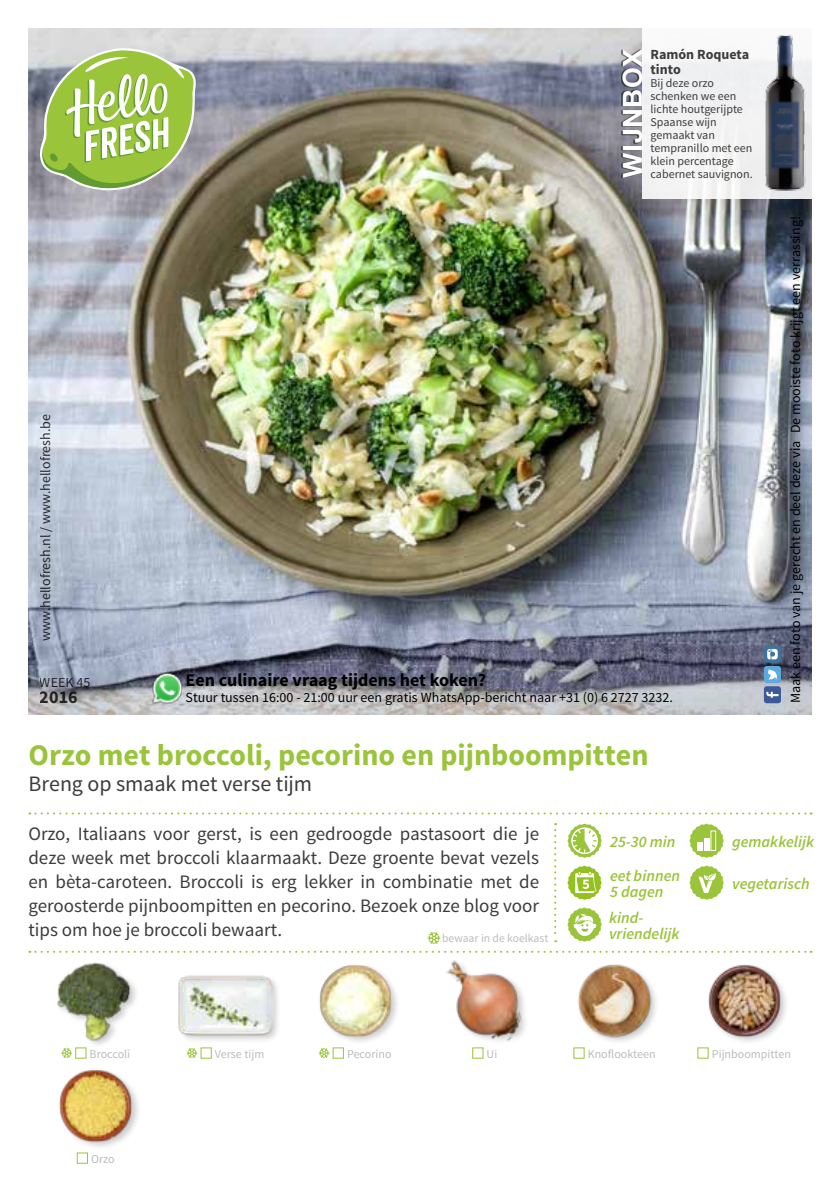
<style>
.page{position:relative;width:840px;height:1191px;background:#fff}
.page>*{position:absolute;margin:0;border:0;box-sizing:border-box;transform-origin:0 0}
.t1{font:700 30px "Source Sans Pro";color:#9ac43a}
.t2{font:700 26.8px "Helvetica Neue";letter-spacing:.02em;color:#fff}
.t3{font:22px "Source Sans Pro";color:#3c3c3b}
.t4{font:19px/24px "Source Sans Pro";color:#3c3c3b;text-align:justify}
.t5{font:700 18px "Source Sans Pro";color:#000}
.t6{font:italic 600 16px/34px "Source Sans Pro";color:#9ac43a}
.t7{font:14px "Source Sans Pro";color:#000}
.t8{font:700 14px/15px "Source Sans Pro";color:#3c3c3b}
.t9{font:12px/13px "Source Sans Pro";color:#3c3c3b}
.t10{font:12px "Source Sans Pro";color:#bcbcbc}
.t11{font:11.6px "Source Sans Pro";color:#bcbcbc}
</style>
<div class="page">
<img style="left:28px;top:28px;width:783px;height:686px">
<svg style="left:29px;top:812px;width:782px;height:2px"></svg>
<svg style="left:554px;top:823px;width:2px;height:119px"></svg>
<svg style="left:29px;top:950px;width:782px;height:2px"></svg>
<svg style="left:40px;top:48px;width:156px;height:142px;background:#abc578"></svg>
<div style="left:641px;top:28px;width:170px;height:170px;background:#f2f2f3"></div>
<div style="left:620px;top:49px;width:21px;height:129px;background:#000;opacity:.75"></div>
<svg style="left:427px;top:932px;width:13px;height:12px"></svg>
<svg style="left:61px;top:1049px;width:11px;height:8px"></svg>
<div style="left:75px;top:1047px;width:11px;height:11px;border:1px solid #9ac43a"></div>
<img style="left:48px;top:952px;width:94px;height:96px">
<div style="left:77px;top:1152px;width:11px;height:11px;border:1px solid #9ac43a"></div>
<img style="left:59px;top:1057px;width:79px;height:96px">
<svg style="left:186px;top:1048px;width:11px;height:10px"></svg>
<div style="left:177px;top:973px;width:104px;height:71px;background:#000;opacity:.2"></div>
<img style="left:177px;top:973px;width:96px;height:75px">
<svg style="left:318px;top:1048px;width:11px;height:10px"></svg>
<img style="left:307px;top:952px;width:96px;height:96px">
<div style="left:472px;top:1047px;width:11px;height:11px;border:1px solid #9ac43a"></div>
<img style="left:438px;top:952px;width:94px;height:96px">
<img style="left:568px;top:952px;width:94px;height:96px">
<img style="left:697px;top:952px;width:91px;height:96px">
<svg style="left:567px;top:823px;width:34px;height:35px"></svg>
<svg style="left:567px;top:865px;width:34px;height:35px"></svg>
<svg style="left:689px;top:823px;width:34px;height:35px"></svg>
<svg style="left:689px;top:865px;width:34px;height:35px"></svg>
<svg style="left:567px;top:907px;width:34px;height:34px"></svg>
<img style="left:765px;top:35px;width:40px;height:159px">
<div style="left:763px;top:686px;width:17px;height:17px;background:#3c5a9a;border-radius:3px"></div>
<svg style="left:766px;top:692px;width:12px;height:5px"></svg>
<svg style="left:763px;top:645px;width:17px;height:17px"></svg>
<svg style="left:766px;top:649px;width:11px;height:10px"></svg>
<div style="left:763px;top:666px;width:17px;height:17px;background:#5ea9de;border-radius:3px"></div>
<svg style="left:768px;top:669px;width:8px;height:11px"></svg>
<img style="left:151px;top:672px;width:30px;height:31px">
<p class="t7" style="left:37px;top:641px;width:228px;rotate:-90deg">www.hellofresh.nl / www.hellofresh.be</p>
<p class="t7" style="left:40px;top:674px;width:52px">WEEK 45</p>
<p class="t5" style="left:40px;top:685px;width:40px">2016</p>
<h2 class="t2" style="left:611px;top:178px;width:130px;rotate:-90deg">WIJNBOX</h2>
<p class="t8" style="left:650px;top:48px;width:100px">Ramón Roqueta tinto</p>
<p class="t9" style="left:650px;top:77px;width:103px">Bij deze orzo schenken we een lichte houtgerijpte<br>Spaanse wijn gemaakt van tempranillo met een klein percentage</p>
<p class="t9" style="left:650px;top:168px;width:104px">cabernet sauvignon.</p>
<p class="t5" style="left:185px;top:668px;width:302px">Een culinaire vraag tijdens het koken?</p>
<p class="t7" style="left:185px;top:689px;width:488px">Stuur tussen 16:00 - 21:00 uur een gratis WhatsApp-bericht naar +31 (0) 6 2727 3232.</p>
<h1 class="t1" style="left:28px;top:736px;width:621px">Orzo met broccoli, pecorino en pijnboompitten</h1>
<p class="t3" style="left:28px;top:770px;width:285px">Breng op smaak met verse tijm</p>
<p class="t7" style="left:786px;top:703px;width:488px;rotate:-90deg">Maak een foto van je gerecht en deel deze via De mooiste foto krijgt een verrassing!</p>
<p class="t4" style="left:28px;top:822px;width:512px">Orzo, Italiaans voor gerst, is een gedroogde pastasoort die je deze week met broccoli klaarmaakt. Deze groente bevat vezels en bèta-caroteen. Broccoli is erg lekker in combinatie met de geroosterde pijnboompitten en pecorino. Bezoek onze blog voor tips om hoe je broccoli bewaart.</p>
<p class="t11" style="left:442px;top:931px;width:108px">bewaar in de koelkast</p>
<p class="t6" style="left:609px;top:824px;width:71px">25-30 min eet binnen</p>
<p class="t6" style="left:609px;top:874px;width:55px">5 dagen</p>
<p class="t6" style="left:608px;top:909px;width:72px;line-height:16px">kind&shy;vriendelijk</p>
<p class="t6" style="left:731px;top:824px;width:83px">gemakkelijk</p>
<p class="t6" style="left:731px;top:866px;width:79px">vegetarisch</p>
<p class="t10" style="left:90px;top:1046px;width:42px">Broccoli</p>
<p class="t10" style="left:91px;top:1151px;width:25px">Orzo</p>
<p class="t10" style="left:215px;top:1046px;width:51px">Verse tijm</p>
<p class="t10" style="left:347px;top:1046px;width:46px">Pecorino</p>
<p class="t10" style="left:486px;top:1046px;width:12px">Ui</p>
<p class="t10" style="left:587px;top:1046px;width:69px">Knoflookteen</p>
<p class="t10" style="left:711px;top:1046px;width:81px">Pijnboompitten</p>
</div>
